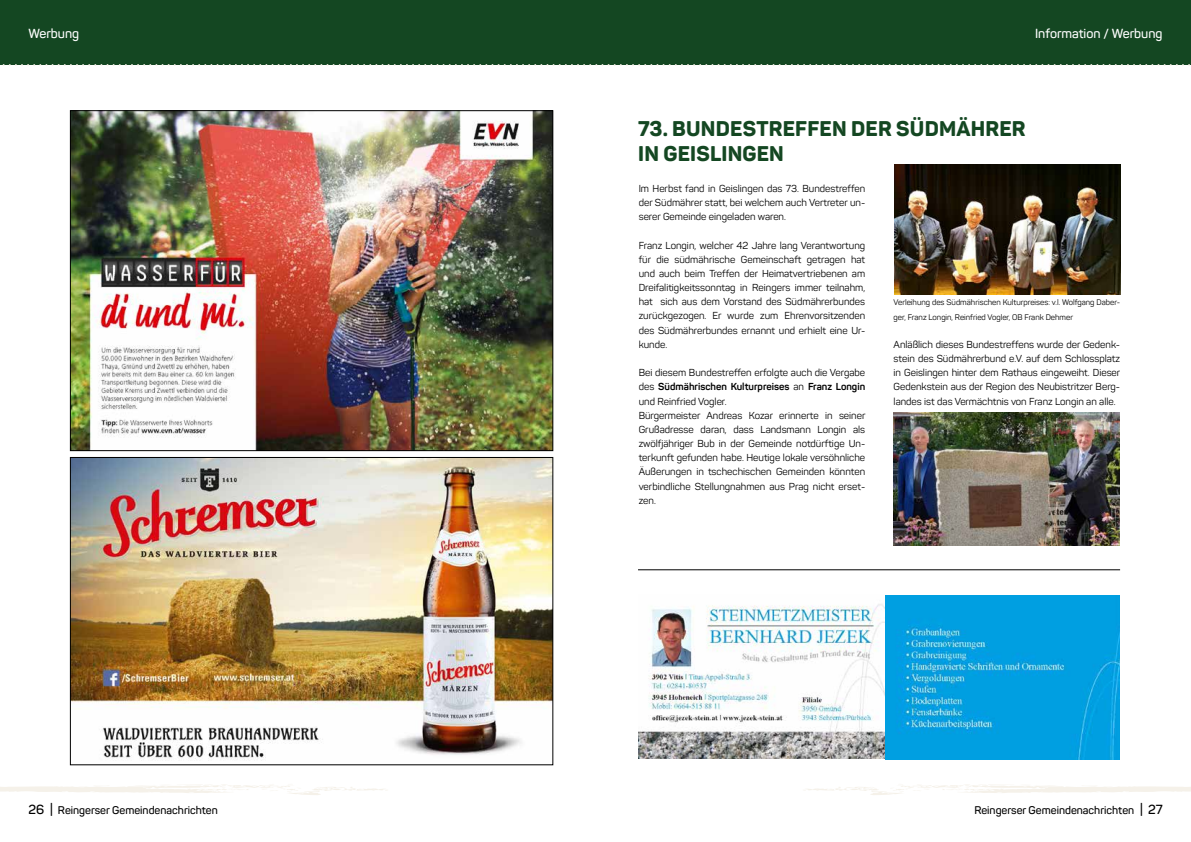
<style>
.page{position:relative;width:1191px;height:842px;background:#fff}
.page>*{position:absolute;margin:0;border:0;box-sizing:border-box;transform-origin:0 0}
.t1{font:800 21px/25.2px "Panton";letter-spacing:.01em;color:#144722}
.t2{font:600 13px "Panton";color:#fff}
.t3{font:600 11px "Panton";color:#000}
.t4{font:10px/14.2px "Panton";color:#000;text-align:justify}
.t5{font:8px/14.2px "Panton";color:#000}
.s1{font-weight:700}
.s2{font-size:13px}
</style>
<div class="page">
<div style="left:0;top:0;width:1191px;height:65px;background:#144722"></div>
<svg style="left:2px;top:64px;width:1188px;height:2px"></svg>
<svg style="left:0;top:784px;width:387px;height:11px"></svg>
<svg style="left:804px;top:784px;width:387px;height:11px"></svg>
<img style="left:894px;top:164px;width:226px;height:130px">
<img style="left:894px;top:412px;width:225px;height:133px">
<hr style="left:638px;top:569px;width:482px;height:1px;background:#000">
<img style="left:638px;top:595px;width:481px;height:164px">
<img style="left:72px;top:459px;width:479px;height:302px">
<div style="left:70px;top:457px;width:483px;height:308px;border:1px solid #000"></div>
<img style="left:72px;top:113px;width:479px;height:336px">
<h2 class="t2" style="left:28px;top:25px;width:52px">Werbung</h2>
<h2 class="t2" style="left:1035px;top:25px;width:129px">Information / Werbung</h2>
<h1 class="t1" style="left:638px;top:116px;width:389px">73. BUNDESTREFFEN DER SÜDMÄHRER<br>IN GEISLINGEN</h1>
<p class="t4" style="left:638px;top:181px;width:228px">Im Herbst fand in Geislingen das 73. Bundestreffen der Südmährer statt, bei welchem auch Vertreter un&shy;serer Gemeinde eingeladen waren.</p>
<p class="t4" style="left:638px;top:238px;width:228px">Franz Longin, welcher 42 Jahre lang Verantwortung für die südmährische Gemeinschaft getragen hat und auch beim Treffen der Heimatvertriebenen am Dreifalitigkeitssonntag in Reingers immer teilnahm, hat sich aus dem Vorstand des Südmährerbundes zurückgezogen. Er wurde zum Ehrenvorsitzenden des Südmährerbundes ernannt und erhielt eine Ur&shy;kunde.</p>
<p class="t4" style="left:638px;top:365px;width:228px;text-align:left">Bei diesem Bundestreffen erfolgte auch die Vergabe des <span class="s1">Südmährischen Kulturpreises</span> an <span class="s1">Franz Longin </span>und Reinfried Vogler.<br>Bürgermeister Andreas Kozar erinnerte in seiner Grußadresse daran, dass Landsmann Longin als zwölfjähriger Bub in der Gemeinde notdürftige Un&shy;terkunft gefunden habe. Heutige lokale versöhnliche Äußerungen in tschechischen Gemeinden könnten verbindliche Stellungnahmen aus Prag nicht erset&shy;zen.</p>
<p class="t5" style="left:893px;top:295px;width:228px">Verleihung des Südmährischen Kulturpreises: v.l. Wolfgang Daber&shy;ger, Franz Longin, Reinfried Vogler, OB Frank Dehmer</p>
<p class="t4" style="left:893px;top:337px;width:228px">Anläßlich dieses Bundestreffens wurde der Gedenk&shy;stein des Südmährerbund e.V. auf dem Schlossplatz in Geislingen hinter dem Rathaus eingeweiht. Dieser Gedenkstein aus der Region des Neubistritzer Berg&shy;landes ist das Vermächtnis von Franz Longin an alle.</p>
<p class="t3" style="left:28px;top:803px;width:191px"><span class="s2">26 |</span> Reingerser Gemeindenachrichten</p>
<p class="t3" style="left:974px;top:803px;width:190px">Reingerser Gemeindenachrichten <span class="s2">| 27</span></p>
</div>
